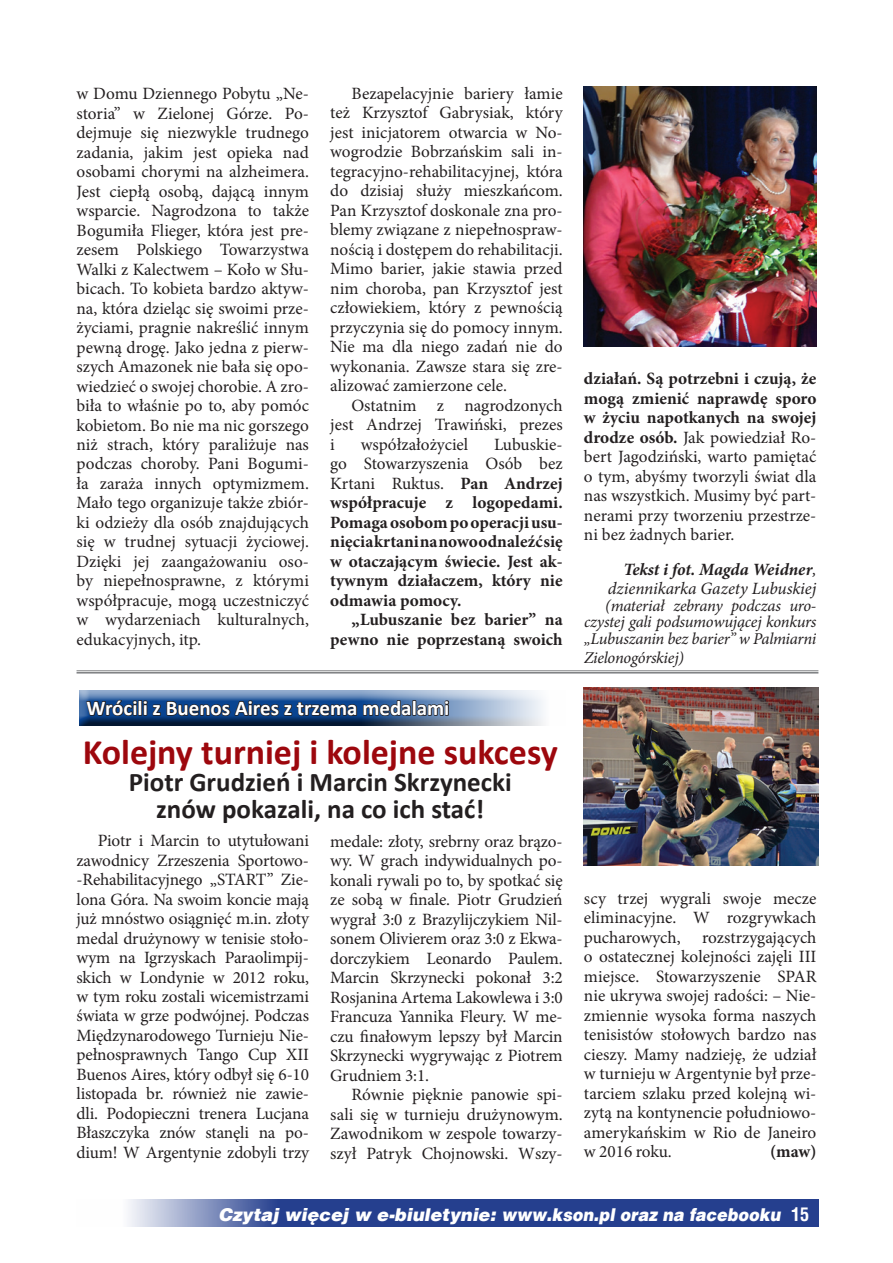
<style>
.page{position:relative;width:893px;height:1263px;background:#fff}
.page>*{position:absolute;margin:0;border:0;box-sizing:border-box;transform-origin:0 0}
.t1{font:700 36px "Calibri";color:#9d070d}
.t2{font:700 27px/27px "Calibri";color:#231f20;text-align:center}
.t3{font:700 21px "Calibri";color:#fff}
.t4{font:italic 900 17.7px "Switzerland";color:#fff}
.t5{font:17.25px/19.5px "Minion Pro";letter-spacing:-.005em;color:#231f20;text-align:justify}
.t6{font:700 17.25px/19.5px "Minion Pro";color:#231f20;text-align:justify}
.t7{font:italic 17.25px/19.5px "Minion Pro";letter-spacing:-.005em;color:#231f20;text-align:right}
.t8{font:italic 16.5px/16.5px "Minion Pro";letter-spacing:-.02em;color:#231f20;text-align:justify}
.s1{font-weight:400}
.s2{font-weight:700}
.s3{font-family:"Switzerland Condensed";font-weight:700;font-style:normal;font-size:18px}
</style>
<div class="page">
<svg style="left:128px;top:1199px;width:690px;height:28px;background:#3b5399"></svg>
<img style="left:584px;top:87px;width:232px;height:259px">
<hr style="left:77px;top:672px;width:741px;height:1px;background:#7c7e81">
<hr style="left:77px;top:670px;width:741px;height:1px;background:#7c7e81">
<div style="left:73px;top:690px;width:494px;height:36px;background:#231f20;opacity:.75"></div>
<svg style="left:85px;top:693px;width:365px;height:33px;background:#294872"></svg>
<img style="left:584px;top:688px;width:234px;height:177px">
<p class="t5" style="left:77px;top:84px;width:234px">w Domu Dziennego Pobytu „Ne&shy;storia” w Zielonej Górze. Po&shy;dejmuje się niezwykle trudnego zadania, jakim jest opieka nad osobami chorymi na alzheimera.<br>Jest ciepłą osobą, dającą innym wsparcie. Nagrodzona to także Bogumiła Flieger, która jest pre&shy;zesem Polskiego Towarzystwa Walki z Kalectwem – Koło w Słu&shy;bicach. To kobieta bardzo aktyw&shy;na, która dzieląc się swoimi prze&shy;życiami, pragnie nakreślić innym pewną drogę. Jako jedna z pierw&shy;szych Amazonek nie bała się opo&shy;wiedzieć o swojej chorobie. A zro&shy;biła to właśnie po to, aby pomóc kobietom. Bo nie ma nic gorszego niż strach, który paraliżuje nas podczas choroby. Pani Bogumi&shy;ła zaraża innych optymizmem.<br>Mało tego organizuje także zbiór&shy;ki odzieży dla osób znajdujących się w trudnej sytuacji życiowej.<br>Dzięki jej zaangażowaniu oso&shy;by niepełnosprawne, z którymi współpracuje, mogą uczestniczyć w wydarzeniach kulturalnych, edukacyjnych, itp.</p>
<p class="t5" style="left:330px;top:84px;width:234px;text-indent:21px">Bezapelacyjnie bariery łamie też Krzysztof Gabrysiak, który jest inicjatorem otwarcia w No&shy;wogrodzie Bobrzańskim sali in&shy;tegracyjno-rehabilitacyjnej, która do dzisiaj służy mieszkańcom.<br>Pan Krzysztof doskonale zna pro&shy;blemy związane z niepełnospraw&shy;nością i dostępem do rehabilitacji.<br>Mimo barier, jakie stawia przed nim choroba, pan Krzysztof jest człowiekiem, który z pewnością przyczynia się do pomocy innym.<br>Nie ma dla niego zadań nie do wykonania. Zawsze stara się zre&shy;alizować zamierzone cele.</p>
<p class="t5" style="left:330px;top:396px;width:234px;text-indent:21px">Ostatnim z nagrodzonych jest Andrzej Trawiński, prezes i</p>
<p class="t5" style="left:361px;top:435px;width:109px">współzałożyciel</p>
<p class="t6" style="left:330px;top:434px;width:234px;text-indent:164px"><span class="s1">Lubuskie&shy;go Stowarzyszenia Osób bez Krtani Ruktus.</span> Pan Andrzej współpracuje z logopedami.<br>Pomaga osobom po operacji usu&shy;nięcia krtani na nowo odnaleźć się w otaczającym świecie. Jest ak&shy;tywnym działaczem, który nie odmawia pomocy.</p>
<p class="t6" style="left:330px;top:610px;width:234px;text-align:right">„Lubuszanie bez barier” na pewno nie poprzestaną swoich</p>
<p class="t3" style="left:87px;top:695px;width:364px">Wrócili z Buenos Aires z trzema medalami</p>
<h1 class="t1" style="left:83px;top:728px;width:477px">Kolejny turniej i kolejne sukcesy</h1>
<h2 class="t2" style="left:129px;top:768px;width:384px">Piotr Grudzień i Marcin Skrzynecki znów pokazali, na co ich stać!</h2>
<p class="t5" style="left:330px;top:831px;width:234px">medale: złoty, srebrny oraz brązo&shy;wy. W grach indywidualnych po&shy;konali rywali po to, by spotkać się ze sobą w finale. Piotr Grudzień wygrał 3:0 z Brazylijczykiem Nil&shy;sonem Olivierem oraz 3:0 z Ekwa&shy;dorczykiem Leonardo Paulem.<br>Marcin Skrzynecki pokonał 3:2<br>Rosjanina Artema Lakowlewa i 3:0<br>Francuza Yannika Fleury. W me&shy;czu finałowym lepszy był Marcin Skrzynecki wygrywając z Piotrem Grudniem 3:1.</p>
<p class="t5" style="left:330px;top:1085px;width:234px;text-indent:21px">Równie pięknie panowie spi&shy;sali się w turnieju drużynowym.<br>Zawodnikom w zespole towarzy&shy;szył Patryk Chojnowski. Wszy-</p>
<p class="t5" style="left:77px;top:831px;width:234px;text-indent:21px">Piotr i Marcin to utytułowani zawodnicy Zrzeszenia Sportowo--Rehabilitacyjnego „START” Zie&shy;lona Góra. Na swoim koncie mają już mnóstwo osiągnięć m.in. złoty medal drużynowy w tenisie stoło&shy;wym na Igrzyskach Paraolimpij&shy;skich w Londynie w 2012 roku, w tym roku zostali wicemistrzami świata w grze podwójnej. Podczas Międzynarodowego Turnieju Nie&shy;pełnosprawnych Tango Cup XII Buenos Aires, który odbył się 6-10 listopada br. również nie zawie&shy;dli. Podopieczni trenera Lucjana Błaszczyka znów stanęli na po&shy;dium! W Argentynie zdobyli trzy</p>
<p class="t5" style="left:584px;top:369px;width:234px"><span class="s2">działań. Są potrzebni i czują, że mogą zmienić naprawdę sporo w życiu napotkanych na swojej drodze osób.</span> Jak powiedział Ro&shy;bert Jagodziński, warto pamiętać o tym, abyśmy tworzyli świat dla nas wszystkich. Musimy być part&shy;nerami przy tworzeniu przestrze&shy;ni bez żadnych barier.</p>
<p class="t7" style="left:608px;top:559px;width:210px"><span class="s2">Tekst i fot. Magda Weidner</span>, dziennikarka Gazety Lubuskiej</p>
<p class="t8" style="left:584px;top:597px;width:234px;text-indent:21px">(materiał zebrany podczas uro&shy;czystej gali podsumowującej konkurs „Lubuszanin bez barier” w Palmiarni</p>
<p class="t8" style="left:584px;top:649px;width:102px">Zielonogórskiej)</p>
<p class="t5" style="left:584px;top:889px;width:234px">scy trzej wygrali swoje mecze eliminacyjne. W rozgrywkach pucharowych, rozstrzygających o ostatecznej kolejności zajęli III miejsce. Stowarzyszenie SPAR nie ukrywa swojej radości: – Nie&shy;zmiennie wysoka forma naszych tenisistów stołowych bardzo nas cieszy. Mamy nadzieję, że udział w turnieju w Argentynie był prze&shy;tarciem szlaku przed kolejną wi&shy;zytą na kontynencie południowo&shy;amerykańskim w Rio de Janeiro w 2016 roku.</p>
<p class="t6" style="left:770px;top:1142px;width:48px">(maw)</p>
<p class="t4" style="left:218px;top:1204px;width:592px">Czytaj więcej w e-biuletynie: www.kson.pl oraz na facebooku <span class="s3">15</span></p>
</div>
